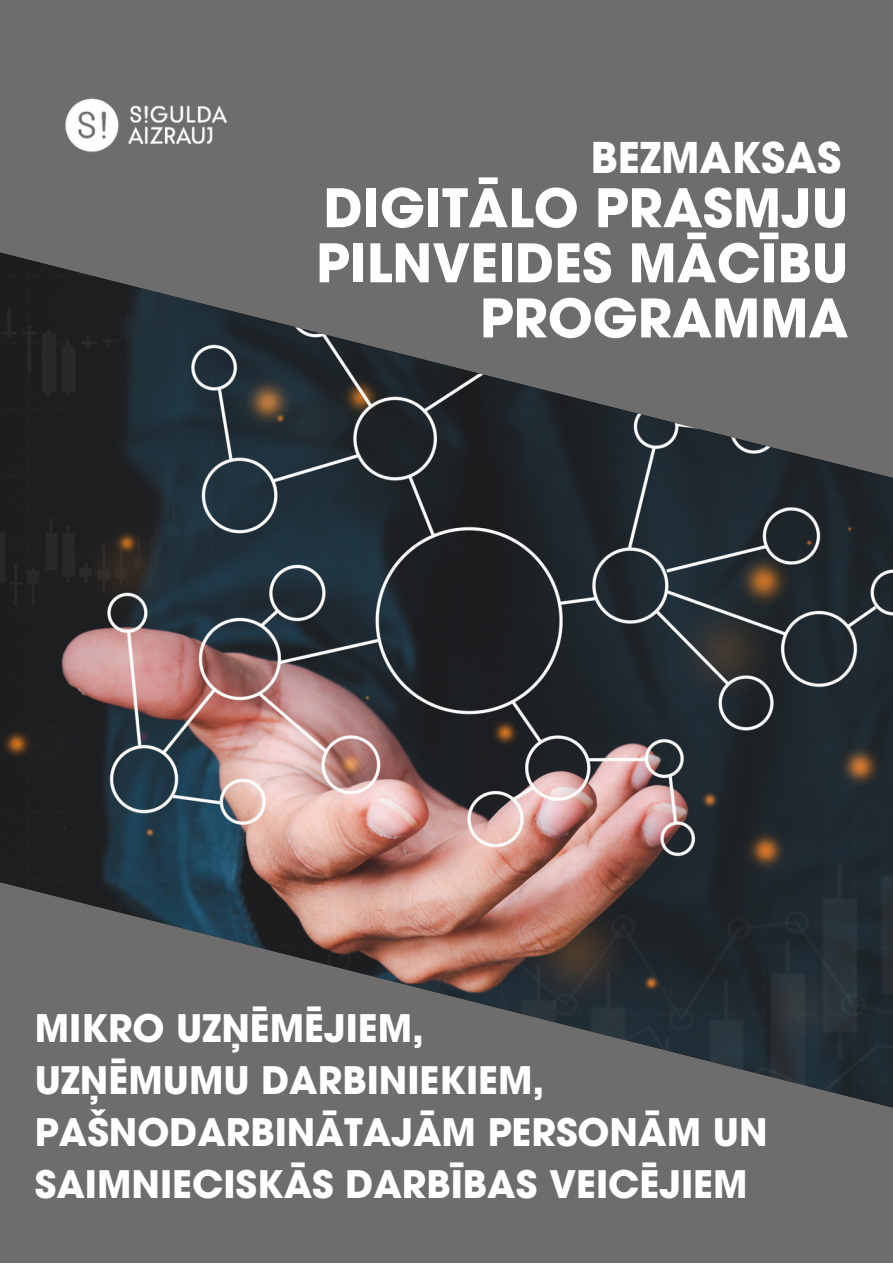
<style>
.page{position:relative;width:893px;height:1264px;background:#fff}
.page>*{position:absolute;margin:0;border:0;box-sizing:border-box;transform-origin:0 0}
.t1{font:700 52.65px/55.1px "ITC Avant Garde Pro";color:#fff;text-align:right}
.t2{font:700 42px "ITC Avant Garde Pro";color:#fff}
.t3{font:700 37.65px/51.8px "ITC Avant Garde Pro";color:#fff}
</style>
<div class="page">
<div style="left:0;top:0;width:892px;height:1262px;background:#6d6d6d"></div>
<img style="left:0;top:252px;width:892px;height:856px">
<img style="left:65px;top:98px;width:162px;height:54px">
<p class="t2" style="left:590px;top:141px;width:252px">BEZMAKSAS</p>
<p class="t1" style="left:316px;top:187px;width:533px">DIGITĀLO PRASMJU<br>PILNVEIDES MĀCĪBU<br>PROGRAMMA</p>
<p class="t3" style="left:35px;top:1007px;width:390px">MIKRO UZŅĒMĒJIEM,</p>
<p class="t3" style="left:35px;top:1059px;width:734px">UZŅĒMUMU DARBINIEKIEM,<br>PAŠNODARBINĀTAJĀM PERSONĀM UN<br>SAIMNIECISKĀS DARBĪBAS VEICĒJIEM</p>
</div>
